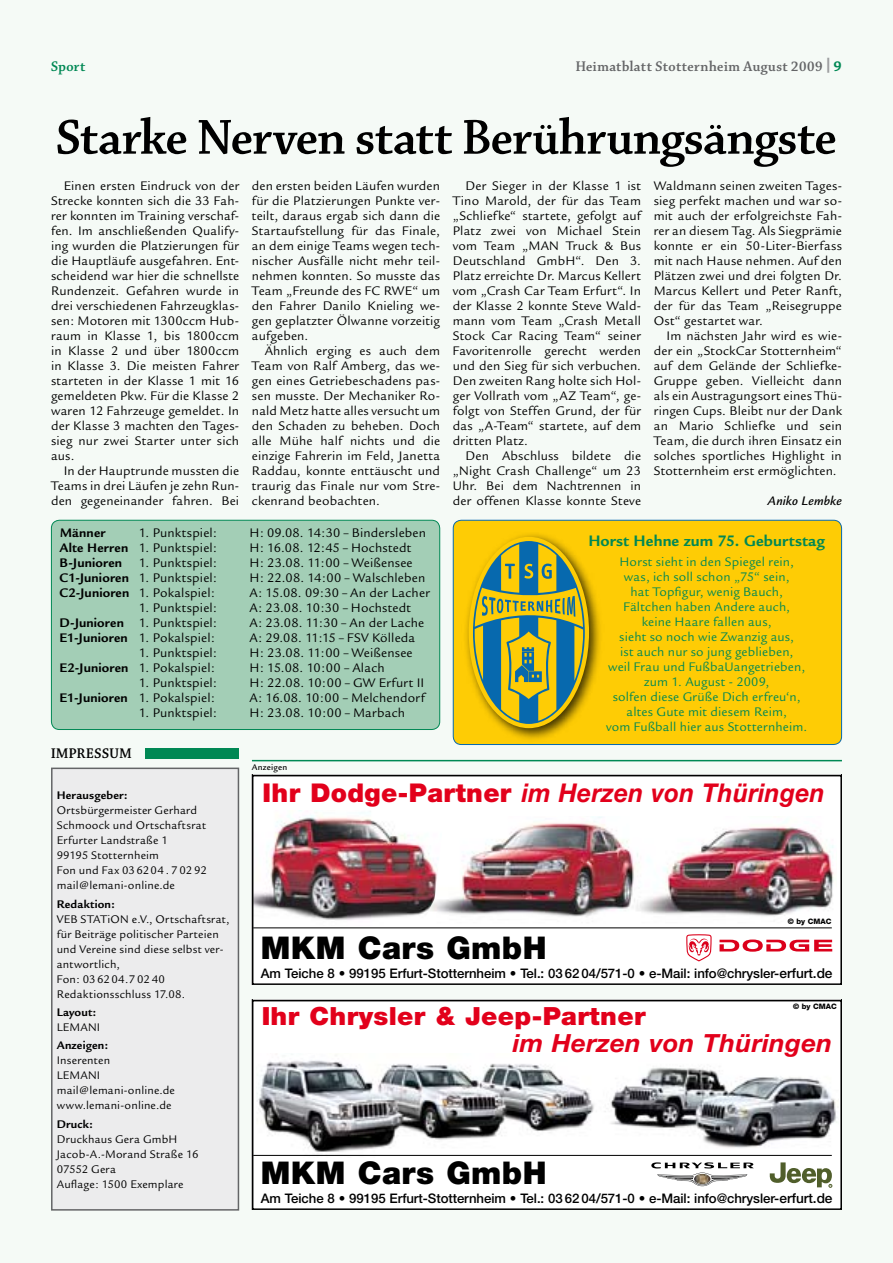
<style>
.page{position:relative;width:893px;height:1263px;background:#f5faf6}
.page>*{position:absolute;margin:0;border:0;box-sizing:border-box;transform-origin:0 0}
.t1{font:52.5px "Chaparral Pro Semibold Disp";letter-spacing:-.005em;color:#000}
.t2{font:900 31.35px "Helvetica Neue";letter-spacing:.015em;color:#000}
.t3{font:italic 700 25.95px "Helvetica Neue";letter-spacing:.01em;color:#e2001b;scale:.95 1}
.t4{font:900 25.05px "Helvetica Neue";letter-spacing:.015em;color:#e2001b}
.t5{font:italic 700 25.05px "Helvetica Neue";letter-spacing:.01em;color:#e2001b}
.t6{font:700 16.5px "Legacy Sans";letter-spacing:.005em;color:#008854}
.t7{font:15px "Chaparral Pro Semibold Disp";letter-spacing:.03em;color:#646567}
.t8{font:15px "Chaparral Pro Semibold Disp";letter-spacing:.04em;color:#000}
.t9{font:15px "Chaparral Pro Semibold Disp";letter-spacing:.03em;color:#008854}
.t10{font:13.5px/15px "Legacy Sans";letter-spacing:.015em;color:#000;text-align:justify}
.t11{font:13.5px/15px "Legacy Sans";letter-spacing:.015em;color:#008854;text-align:center}
.t12{font:italic 500 13.5px "Legacy Sans";letter-spacing:.005em;color:#000}
.t13{font:700 13.5px "Legacy Sans";letter-spacing:.01em;color:#000}
.t14{font:500 13.2px "Helvetica Neue";letter-spacing:-.005em;color:#000}
.t15{font:12px/15px "Legacy Sans";letter-spacing:.015em;color:#000}
.t16{font:700 12px "Legacy Sans";letter-spacing:.015em;color:#000}
.t17{font:500 9px "Legacy Sans";letter-spacing:.03em;color:#000}
.t18{font:800 7.5px "Helvetica Neue";color:#000}
.s1{font-family:"Legacy Sans";font-weight:700;color:#9c9d9f}
.s2{font-weight:700}
.s3{font-weight:900;font-style:normal}
.s4{font-size:13.65px}
</style>
<div class="page">
<div style="left:146px;top:748px;width:93px;height:11px;background:#008854"></div>
<div style="left:52px;top:768px;width:186px;height:442px;background:#ececed"></div>
<div style="left:51px;top:767px;width:188px;height:443px;border:2px solid #646567"></div>
<svg style="left:255px;top:1061px;width:581px;height:127px"></svg>
<svg style="left:646px;top:1157px;width:114px;height:29px"></svg>
<svg style="left:770px;top:1158px;width:62px;height:29px"></svg>
<hr style="left:253px;top:1155px;width:579px;height:1px;background:#000">
<div style="left:252px;top:1000px;width:590px;height:210px;border:2px solid #000"></div>
<img style="left:255px;top:817px;width:578px;height:145px">
<div style="left:252px;top:775px;width:590px;height:210px;border:2px solid #000"></div>
<hr style="left:252px;top:760px;width:590px;height:1px;background:#008854">
<div style="left:453px;top:520px;width:389px;height:224px;background:#fecc05;border-radius:8px"></div>
<div style="left:453px;top:520px;width:389px;height:225px;border:1px solid #0769ae;border-radius:8px"></div>
<div style="left:462px;top:530px;width:143px;height:214px;background:#000;opacity:.75"></div>
<svg style="left:469px;top:537px;width:120px;height:191px"></svg>
<div style="left:51px;top:520px;width:389px;height:209px;background:#a3ceb6;border-radius:8px"></div>
<div style="left:51px;top:520px;width:389px;height:210px;border:1px solid #008854;border-radius:8px"></div>
<p class="t9" style="left:51px;top:58px;width:36px">Sport</p>
<p class="t7" style="left:576px;top:58px;width:258px">Heimatblatt Stotternheim August 2009 <span class="s1">|</span></p>
<h1 class="t1" style="left:56px;top:110px;width:782px">Starke Nerven statt Berührungsängste</h1>
<p class="t10" style="left:51px;top:178px;width:190px;text-indent:13px">Einen ersten Eindruck von der Strecke konnten sich die 33 Fah&shy;rer konnten im Training verschaf&shy;fen. Im anschließenden Qualify&shy;ing wurden die Platzierungen für die Hauptläufe ausgefahren. Ent&shy;scheidend war hier die schnellste Rundenzeit. Gefahren wurde in drei verschiedenen Fahrzeugklas&shy;sen: Motoren mit 1300ccm Hub&shy;raum in Klasse 1, bis 1800ccm in Klasse 2 und über 1800ccm in Klasse 3. Die meisten Fahrer starteten in der Klasse 1 mit 16 gemeldeten Pkw. Für die Klasse 2 waren 12 Fahrzeuge gemeldet. In der Klasse 3 machten den Tages&shy;sieg nur zwei Starter unter sich aus.</p>
<p class="t10" style="left:51px;top:463px;width:190px;text-indent:13px">In der Hauptrunde mussten die Teams in drei Läufen je zehn Run&shy;den gegeneinander fahren. Bei</p>
<p class="t10" style="left:252px;top:178px;width:190px">den ersten beiden Läufen wurden für die Platzierungen Punkte ver&shy;teilt, daraus ergab sich dann die Startaufstellung für das Finale, an dem einige Teams wegen tech&shy;nischer Ausfälle nicht mehr teil&shy;nehmen konnten. So musste das Team „Freunde des FC RWE“ um den Fahrer Danilo Knieling we&shy;gen geplatzter Ölwanne vorzeitig aufgeben.</p>
<p class="t10" style="left:252px;top:343px;width:190px;text-indent:13px">Ähnlich erging es auch dem Team von Ralf Amberg, das we&shy;gen eines Getriebeschadens pas&shy;sen musste. Der Mechaniker Ro&shy;nald Metz hatte alles versucht um den Schaden zu beheben. Doch alle Mühe half nichts und die einzige Fahrerin im Feld, Janetta Raddau, konnte enttäuscht und traurig das Finale nur vom Stre&shy;ckenrand beobachten.</p>
<p class="t10" style="left:453px;top:178px;width:190px;text-indent:13px">Der Sieger in der Klasse 1 ist Tino Marold, der für das Team „Schliefke“ startete, gefolgt auf Platz zwei von Michael Stein vom Team „MAN Truck &amp; Bus Deutschland GmbH“. Den 3.<br>Platz erreichte Dr. Marcus Kellert vom „Crash Car Team Erfurt“. In der Klasse 2 konnte Steve Wald&shy;mann vom Team „Crash Metall Stock Car Racing Team“ seiner Favoritenrolle gerecht werden und den Sieg für sich verbuchen.<br>Den zweiten Rang holte sich Hol&shy;ger Vollrath vom „AZ Team“, ge&shy;folgt von Steffen Grund, der für das „A-Team“ startete, auf dem dritten Platz.</p>
<p class="t10" style="left:453px;top:448px;width:190px;text-indent:13px">Den Abschluss bildete die „Night Crash Challenge“ um 23<br>Uhr. Bei dem Nachtrennen in der offenen Klasse konnte Steve</p>
<p class="t10" style="left:654px;top:178px;width:190px">Waldmann seinen zweiten Tages&shy;sieg perfekt machen und war so&shy;mit auch der erfolgreichste Fah&shy;rer an diesem Tag. Als Siegprämie konnte er ein 50-Liter-Bierfass mit nach Hause nehmen. Auf den Plätzen zwei und drei folgten Dr.<br>Marcus Kellert und Peter Ranft, der für das Team „Reisegruppe Ost“ gestartet war.</p>
<p class="t10" style="left:654px;top:328px;width:190px;text-indent:13px">Im nächsten Jahr wird es wie&shy;der ein „StockCar Stotternheim“ auf dem Gelände der Schliefke-Gruppe geben. Vielleicht dann als ein Austragungsort eines Thü&shy;ringen Cups. Bleibt nur der Dank an Mario Schliefke und sein Team, die durch ihren Einsatz ein solches sportliches Highlight in Stotternheim erst ermöglichten.</p>
<p class="t12" style="left:768px;top:493px;width:76px">Aniko Lembke</p>
<p class="t6" style="left:588px;top:531px;width:238px">Horst Hehne zum 75. Geburtstag</p>
<p class="t11" style="left:606px;top:554px;width:203px">Horst sieht in den Spiegel rein, was, ich soll schon „75“ sein,<br>hat Topfigur, wenig Bauch,<br>Fältchen haben Andere auch,<br>keine Haare fallen aus,<br>sieht so noch wie Zwanzig aus,<br>ist auch nur so jung geblieben,<br>weil Frau und FußbaUangetrieben, zum 1. August - 2009,<br>solfen diese Grüße Dich erfreu‘n, altes Gute mit diesem Reim,<br>vom Fußball hier aus Stotternheim.</p>
<p class="t13" style="left:60px;top:525px;width:47px">Männer</p>
<p class="t10" style="left:139px;top:525px;width:80px">1. Punktspiel:</p>
<p class="t10" style="left:250px;top:525px;width:178px">H: 09.08. 14:30 – Bindersleben</p>
<p class="t10" style="left:60px;top:540px;width:159px"><span class="s2">Alte Herren</span> 1. Punktspiel:</p>
<p class="t10" style="left:249px;top:540px;width:163px">H: 16.08. 12:45 – Hochstedt</p>
<p class="t10" style="left:60px;top:555px;width:159px"><span class="s2">B-Junioren</span> 1. Punktspiel:</p>
<p class="t10" style="left:250px;top:555px;width:165px">H: 23.08. 11:00 – Weißensee</p>
<p class="t10" style="left:60px;top:570px;width:159px"><span class="s2">C1-Junioren</span> 1. Punktspiel:</p>
<p class="t10" style="left:249px;top:570px;width:177px">H: 22.08. 14:00 – Walschleben</p>
<p class="t10" style="left:60px;top:585px;width:157px"><span class="s2">C2-Junioren</span> 1. Pokalspiel:</p>
<p class="t10" style="left:249px;top:585px;width:182px">A: 15.08. 09:30 – An der Lacher</p>
<p class="t10" style="left:139px;top:600px;width:80px">1. Punktspiel:</p>
<p class="t10" style="left:249px;top:600px;width:163px">A: 23.08. 10:30 – Hochstedt</p>
<p class="t10" style="left:60px;top:615px;width:159px"><span class="s2">D-Junioren</span> 1. Punktspiel:</p>
<p class="t10" style="left:250px;top:615px;width:176px">A: 23.08. 11:30 – An der Lache</p>
<p class="t10" style="left:60px;top:630px;width:157px"><span class="s2">E1-Junioren</span> 1. Pokalspiel:</p>
<p class="t10" style="left:249px;top:630px;width:167px">A: 29.08. 11:15 – FSV Kölleda</p>
<p class="t10" style="left:139px;top:645px;width:80px">1. Punktspiel:</p>
<p class="t10" style="left:249px;top:645px;width:165px">H: 23.08. 11:00 – Weißensee</p>
<p class="t10" style="left:60px;top:660px;width:157px"><span class="s2">E2-Junioren</span> 1. Pokalspiel:</p>
<p class="t10" style="left:249px;top:660px;width:137px">H: 15.08. 10:00 – Alach</p>
<p class="t10" style="left:139px;top:675px;width:80px">1. Punktspiel:</p>
<p class="t10" style="left:249px;top:675px;width:176px">H: 22.08. 10:00 – GW Erfurt II</p>
<p class="t10" style="left:60px;top:690px;width:157px"><span class="s2">E1-Junioren</span> 1. Pokalspiel:</p>
<p class="t10" style="left:249px;top:690px;width:177px">A: 16.08. 10:00 – Melchendorf</p>
<p class="t10" style="left:139px;top:705px;width:80px">1. Punktspiel:</p>
<p class="t10" style="left:249px;top:705px;width:157px">H: 23.08. 10:00 – Marbach</p>
<p class="t8" style="left:51px;top:746px;width:82px">IMPRESSUM</p>
<p class="t16" style="left:57px;top:788px;width:72px">Herausgeber:</p>
<p class="t15" style="left:57px;top:803px;width:152px">Ortsbürgermeister Gerhard<br>Schmoock und Ortschaftsrat<br>Erfurter Landstraße 1<br>99195 Stotternheim<br>Fon und Fax 036204 . 7 02 92 mail@lemani-online.de</p>
<p class="t16" style="left:57px;top:897px;width:60px">Redaktion:</p>
<p class="t15" style="left:57px;top:911px;width:174px">VEB STATiON e.V., Ortschaftsrat, für Beiträge politischer Parteien und Vereine sind diese selbst ver&shy;antwortlich,<br>Fon: 036204.7 02 40<br>Redaktionsschluss 17.08.</p>
<p class="t16" style="left:57px;top:1005px;width:41px">Layout:</p>
<p class="t15" style="left:57px;top:1019px;width:45px">LEMANI</p>
<p class="t16" style="left:57px;top:1038px;width:53px">Anzeigen:</p>
<p class="t15" style="left:57px;top:1053px;width:120px">Inserenten<br>LEMANI mail@lemani-online.de www.lemani-online.de</p>
<p class="t16" style="left:57px;top:1117px;width:38px">Druck:</p>
<p class="t15" style="left:57px;top:1132px;width:143px">Druckhaus Gera GmbH<br>Jacob-A.-Morand Straße 16<br>07552 Gera<br>Auflage: 1500 Exemplare</p>
<p class="t17" style="left:252px;top:762px;width:37px">Anzeigen</p>
<h3 class="t3" style="left:263px;top:777px;width:593px"><span class="s3">Ihr Dodge-Partner</span> im Herzen von Thüringen</h3>
<p class="t18" style="left:788px;top:917px;width:45px">© by CMAC</p>
<h2 class="t2" style="left:261px;top:929px;width:287px">MKM Cars GmbH</h2>
<p class="t14" style="left:261px;top:965px;width:573px">Am Teiche 8 • 99195 Erfurt-Stotternheim • Tel.: 03 62 04/571-0 • e-Mail: info@chrysler-<span class="s4">erfurt.de</span></p>
<p class="t18" style="left:793px;top:1002px;width:45px">© by CMAC</p>
<h3 class="t4" style="left:262px;top:1001px;width:385px">Ihr Chrysler &amp; Jeep-Partner</h3>
<h3 class="t5" style="left:513px;top:1027px;width:321px">im Herzen von Thüringen</h3>
<h2 class="t2" style="left:261px;top:1154px;width:287px">MKM Cars GmbH</h2>
<p class="t14" style="left:261px;top:1190px;width:573px">Am Teiche 8 • 99195 Erfurt-Stotternheim • Tel.: 03 62 04/571-0 • e-Mail: info@chrysler-<span class="s4">erfurt.de</span></p>
</div>
